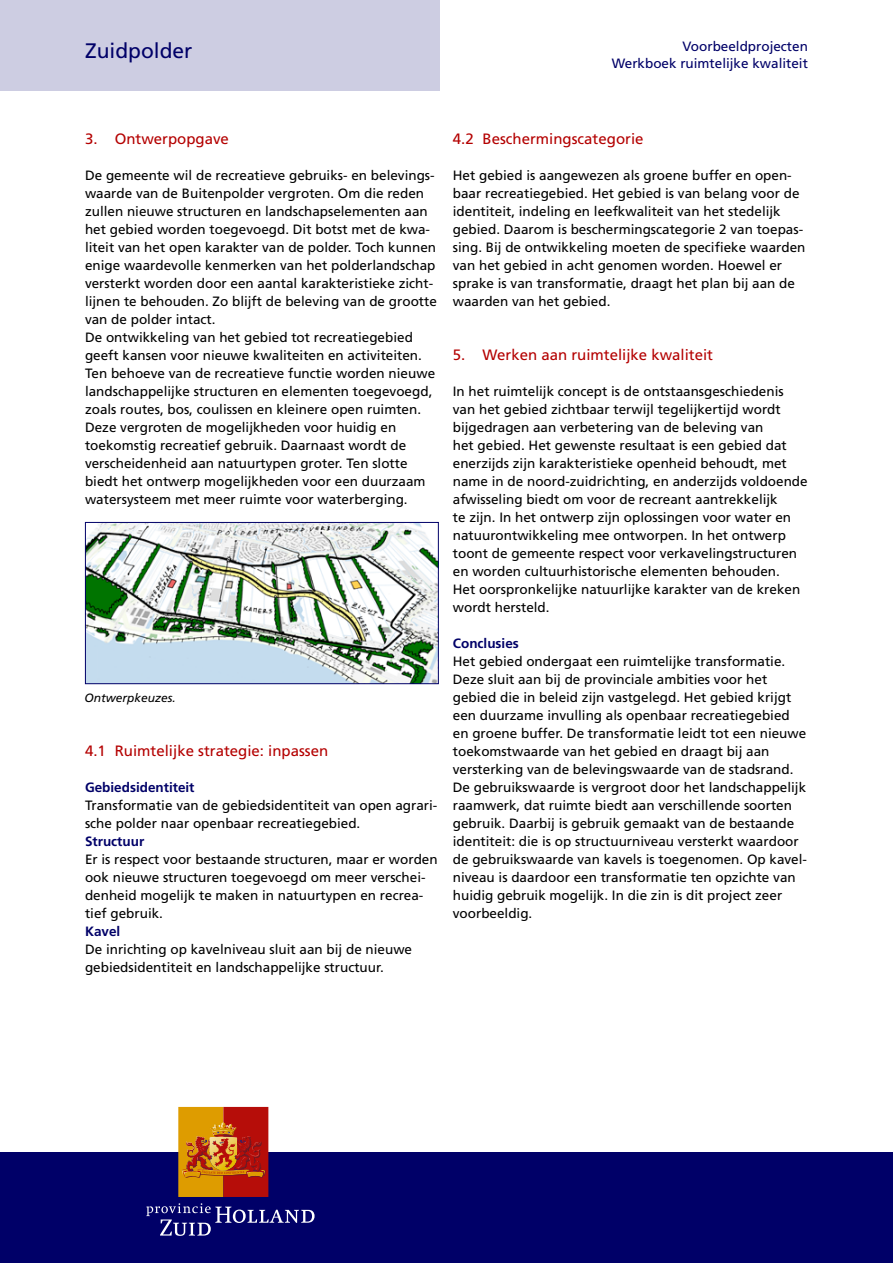
<style>
.page{position:relative;width:893px;height:1263px;background:#fff}
.page>*{position:absolute;margin:0;border:0;box-sizing:border-box;transform-origin:0 0}
.t1{font:21px "Frutiger LT Std";color:#000068}
.t2{font:15px "Frutiger LT Std";color:#b40000}
.t3{font:13.5px/18px "Frutiger LT Std";color:#000}
.t4{font:13.5px/16.5px "Frutiger LT Std";color:#000068;text-align:right}
.t5{font:700 13.5px "Frutiger LT Std";color:#000068}
.t6{font:italic 12px "Frutiger LT Std";color:#000}
</style>
<div class="page">
<div style="left:0;top:0;width:439px;height:90px;background:#cdcde2"></div>
<div style="left:0;top:1152px;width:893px;height:111px;background:#000068"></div>
<svg style="left:146px;top:1203px;width:169px;height:33px"></svg>
<svg style="left:178px;top:1107px;width:90px;height:90px;background:#c5580f"></svg>
<img style="left:87px;top:524px;width:350px;height:158px">
<div style="left:85px;top:522px;width:354px;height:162px;border:1px solid #000068"></div>
<h1 class="t1" style="left:85px;top:38px;width:109px">Zuidpolder</h1>
<p class="t4" style="left:612px;top:38px;width:198px">Voorbeeldprojecten<br>Werkboek ruimtelijke kwaliteit</p>
<p class="t2" style="left:85px;top:130px;width:145px">3. Ontwerpopgave</p>
<p class="t3" style="left:85px;top:166px;width:353px">De gemeente wil de recreatieve gebruiks- en belevings&shy;waarde van de Buitenpolder vergroten. Om die reden zullen nieuwe structuren en landschapselementen aan het gebied worden toegevoegd. Dit botst met de kwa&shy;liteit van het open karakter van de polder. Toch kunnen enige waardevolle kenmerken van het polderlandschap versterkt worden door een aantal karakteristieke zicht&shy;lijnen te behouden. Zo blijft de beleving van de grootte van de polder intact.<br>De ontwikkeling van het gebied tot recreatiegebied geeft kansen voor nieuwe kwaliteiten en activiteiten.<br>Ten behoeve van de recreatieve functie worden nieuwe landschappelijke structuren en elementen toegevoegd, zoals routes, bos, coulissen en kleinere open ruimten.<br>Deze vergroten de mogelijkheden voor huidig en toekomstig recreatief gebruik. Daarnaast wordt de verscheidenheid aan natuurtypen groter. Ten slotte biedt het ontwerp mogelijkheden voor een duurzaam watersysteem met meer ruimte voor waterberging.</p>
<p class="t6" style="left:85px;top:691px;width:93px">Ontwerpkeuzes.</p>
<p class="t2" style="left:85px;top:742px;width:245px">4.1 Ruimtelijke strategie: inpassen</p>
<p class="t5" style="left:85px;top:779px;width:111px">Gebiedsidentiteit</p>
<p class="t3" style="left:85px;top:796px;width:354px">Transformatie van de gebiedsidentiteit van open agrari&shy;sche polder naar openbaar recreatiegebied.</p>
<p class="t5" style="left:85px;top:833px;width:61px">Structuur</p>
<p class="t3" style="left:85px;top:850px;width:354px">Er is respect voor bestaande structuren, maar er worden ook nieuwe structuren toegevoegd om meer verschei&shy;denheid mogelijk te maken in natuurtypen en recrea&shy;tief gebruik.</p>
<p class="t5" style="left:85px;top:923px;width:37px">Kavel</p>
<p class="t3" style="left:85px;top:940px;width:329px">De inrichting op kavelniveau sluit aan bij de nieuwe gebiedsidentiteit en landschappelijke structuur.</p>
<p class="t2" style="left:453px;top:130px;width:192px">4.2 Beschermingscategorie</p>
<p class="t3" style="left:453px;top:166px;width:354px">Het gebied is aangewezen als groene buffer en open&shy;baar recreatiegebied. Het gebied is van belang voor de identiteit, indeling en leefkwaliteit van het stedelijk gebied. Daarom is beschermingscategorie 2 van toepas&shy;sing. Bij de ontwikkeling moeten de specifieke waarden van het gebied in acht genomen worden. Hoewel er sprake is van transformatie, draagt het plan bij aan de waarden van het gebied.</p>
<p class="t2" style="left:453px;top:346px;width:262px">5. Werken aan ruimtelijke kwaliteit</p>
<p class="t3" style="left:453px;top:382px;width:356px">In het ruimtelijk concept is de ontstaansgeschiedenis van het gebied zichtbaar terwijl tegelijkertijd wordt bijgedragen aan verbetering van de beleving van<br>het gebied. Het gewenste resultaat is een gebied dat enerzijds zijn karakteristieke openheid behoudt, met name in de noord-zuidrichting, en anderzijds voldoende afwisseling biedt om voor de recreant aantrekkelijk<br>te zijn. In het ontwerp zijn oplossingen voor water en natuurontwikkeling mee ontworpen. In het ontwerp toont de gemeente respect voor verkavelingstructuren en worden cultuurhistorische elementen behouden.<br>Het oorspronkelijke natuurlijke karakter van de kreken wordt hersteld.</p>
<p class="t5" style="left:453px;top:635px;width:67px">Conclusies</p>
<p class="t3" style="left:453px;top:652px;width:356px">Het gebied ondergaat een ruimtelijke transformatie.<br>Deze sluit aan bij de provinciale ambities voor het gebied die in beleid zijn vastgelegd. Het gebied krijgt een duurzame invulling als openbaar recreatiegebied en groene buffer. De transformatie leidt tot een nieuwe toekomstwaarde van het gebied en draagt bij aan versterking van de belevingswaarde van de stadsrand.<br>De gebruikswaarde is vergroot door het landschappelijk raamwerk, dat ruimte biedt aan verschillende soorten gebruik. Daarbij is gebruik gemaakt van de bestaande identiteit: die is op structuurniveau versterkt waardoor de gebruikswaarde van kavels is toegenomen. Op kavel&shy;niveau is daardoor een transformatie ten opzichte van huidig gebruik mogelijk. In die zin is dit project zeer voorbeeldig.</p>
</div>
